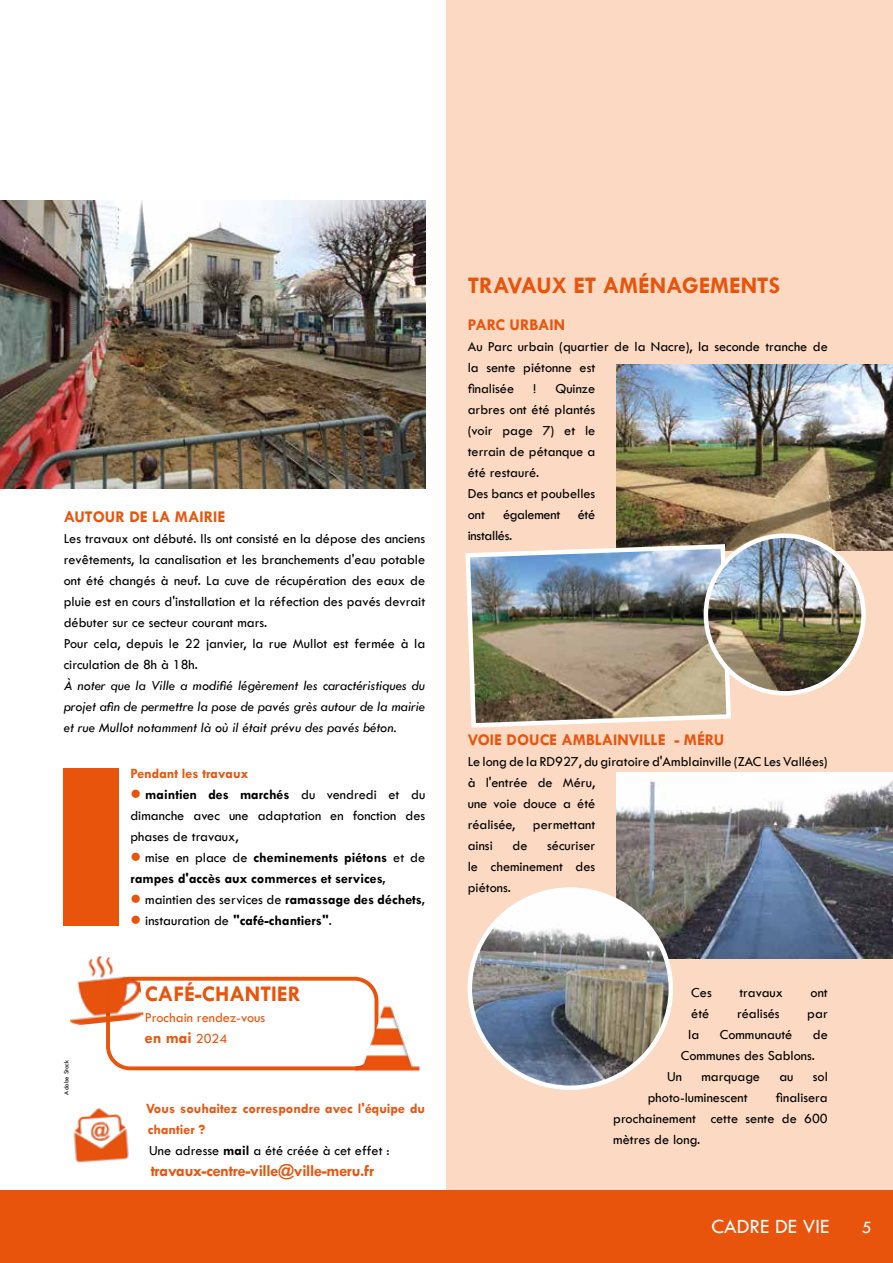
<style>
.page{position:relative;width:893px;height:1263px;background:#fff}
.page>*{position:absolute;margin:0;border:0;box-sizing:border-box;transform-origin:0 0}
.t1{font:700 24px "Tw Cen";color:#e9540d}
.t2{font:700 22.5px "Tw Cen";color:#e9540d}
.t3{font:21px "Tw Cen";color:#fff}
.t4{font:18px "Tw Cen";color:#fff}
.t5{font:700 16.5px "Tw Cen";color:#e9540d}
.t6{font:700 16.5px "Tw Cen";letter-spacing:-.02em;color:#e9540d}
.t7{font:14.25px/21px "Tw Cen";color:#000}
.t8{font:italic 14.25px/21px "Tw Cen";color:#000;text-align:justify}
.t9{font:700 14.25px/21px "Tw Cen";color:#000}
.t10{font:700 14.25px/21px "Tw Cen";color:#e9540d}
.t11{font:14.25px/21px "Tw Cen";letter-spacing:-.02em;color:#000}
.t12{font:14.25px "Tw Cen";color:#e9540d}
.t13{font:6.75px "Tw Cen";color:#000}
.s1{color:#e9540d}
.s2{font-weight:700}
.s3{font-weight:400}
.s4{font-weight:400;font-size:14.25px}
.s5{font-weight:400;color:#000}
.s6{color:#000}
</style>
<div class="page">
<div style="left:446px;top:0;width:447px;height:1218px;background:#fcd9c2"></div>
<div style="left:0;top:1191px;width:893px;height:72px;background:#e9540d"></div>
<img style="left:0;top:200px;width:425px;height:289px">
<div style="left:106px;top:977px;width:272px;height:93px;border:4px solid #e9540d;border-radius:22px"></div>
<img style="left:70px;top:956px;width:74px;height:70px">
<img style="left:356px;top:1002px;width:64px;height:70px">
<div style="left:64px;top:768px;width:55px;height:157px;background:#e9540d"></div>
<img style="left:73px;top:1108px;width:56px;height:55px">
<img style="left:617px;top:365px;width:276px;height:186px">
<img style="left:617px;top:773px;width:276px;height:186px">
<img style="left:465px;top:542px;width:268px;height:186px">
<img style="left:706px;top:536px;width:157px;height:157px;border-radius:79px">
<div style="left:704px;top:533px;width:162px;height:162px;border:4px solid #fff;border-radius:50%"></div>
<img style="left:470px;top:890px;width:201px;height:198px">
<div style="left:468px;top:887px;width:205px;height:203px;border:4px solid #fff;border-radius:50%"></div>
<p class="t5" style="left:64px;top:506px;width:163px">AUTOUR DE LA MAIRIE</p>
<p class="t7" style="left:64px;top:528px;width:363px">Les travaux ont débuté. Ils ont consisté en la dépose des anciens revêtements, la canalisation et les branchements d'eau potable ont été changés à neuf. La cuve de récupération des eaux de pluie est en cours d'installation et la réfection des pavés devrait débuter sur ce secteur courant mars.<br>Pour cela, depuis le 22 janvier, la rue Mullot est fermée à la circulation de 8h à 18h.</p>
<p class="t8" style="left:64px;top:674px;width:363px">À noter que la Ville a modifié légèrement les caractéristiques du projet afin de permettre la pose de pavés grès autour de la mairie et rue Mullot notamment là où il était prévu des pavés béton.</p>
<p class="t10" style="left:130px;top:763px;width:119px">Pendant les travaux</p>
<p class="t7" style="left:130px;top:784px;width:296px;text-align:justify"><span class="s1">●</span> <span class="s2">maintien des marchés</span> du vendredi et du dimanche avec une adaptation en fonction des phases de travaux,</p>
<p class="t9" style="left:130px;top:847px;width:296px"><span class="s1">●</span> <span class="s3">mise en place de</span> cheminements piétons <span class="s3">et de </span>rampes d'accès aux commerces et services,</p>
<p class="t7" style="left:130px;top:889px;width:296px"><span class="s1">●</span> maintien des services de <span class="s2">ramassage des déchets,</span></p>
<p class="t9" style="left:130px;top:910px;width:203px"><span class="s1">●</span> <span class="s3">instauration de</span> "café-chantiers"<span class="s3">.</span></p>
<p class="t13" style="left:62px;top:1094px;width:36px;rotate:-90deg">Adobe Stock</p>
<h2 class="t2" style="left:145px;top:980px;width:158px">CAFÉ-CHANTIER</h2>
<p class="t12" style="left:145px;top:1009px;width:122px">Prochain rendez-vous</p>
<p class="t5" style="left:145px;top:1028px;width:84px">en mai <span class="s4">2024</span></p>
<p class="t10" style="left:146px;top:1097px;width:281px">Vous souhaitez correspondre avec l'équipe du chantier ?<br><span class="s5">Une adresse</span> <span class="s6">mail</span> <span class="s5">a été créée à cet effet :</span></p>
<p class="t6" style="left:151px;top:1160px;width:225px">travaux-centre-ville@ville-meru.fr</p>
<h1 class="t1" style="left:468px;top:271px;width:314px">TRAVAUX ET AMÉNAGEMENTS</h1>
<p class="t5" style="left:468px;top:315px;width:99px">PARC URBAIN</p>
<p class="t7" style="left:468px;top:336px;width:362px">Au Parc urbain (quartier de la Nacre), la seconde tranche de la sente piétonne est<br>finalisée</p>
<p class="t7" style="left:468px;top:378px;width:129px;text-indent:88px">Quinze arbres ont été plantés (voir page 7) et le terrain de pétanque a été restauré.<br>Des bancs et poubelles ont</p>
<p class="t7" style="left:533px;top:378px;width:5px">!</p>
<p class="t11" style="left:468px;top:504px;width:129px;text-indent:35px">également été installés.</p>
<p class="t5" style="left:468px;top:730px;width:258px">VOIE DOUCE AMBLAINVILLE - MÉRU</p>
<p class="t7" style="left:468px;top:751px;width:361px">Le long de la RD927, du giratoire d'Amblainville (ZAC Les Vallées) à l'entrée de Méru,<br>une voie douce a été<br>réalisée, permettant<br>ainsi</p>
<p class="t7" style="left:513px;top:835px;width:16px">de</p>
<p class="t7" style="left:468px;top:835px;width:129px;text-align:justify;text-indent:79px">sécuriser le cheminement des piétons.</p>
<p class="t7" style="left:691px;top:982px;width:22px">Ces</p>
<p class="t7" style="left:739px;top:982px;width:45px">travaux</p>
<p class="t7" style="left:810px;top:982px;width:19px">ont</p>
<p class="t7" style="left:691px;top:1003px;width:20px">été</p>
<p class="t7" style="left:737px;top:1003px;width:44px">réalisés</p>
<p class="t7" style="left:807px;top:1003px;width:22px">par</p>
<p class="t7" style="left:688px;top:1024px;width:12px">la</p>
<p class="t7" style="left:720px;top:1024px;width:74px">Communauté</p>
<p class="t7" style="left:813px;top:1024px;width:16px">de</p>
<p class="t7" style="left:681px;top:1045px;width:136px">Communes des Sablons.</p>
<p class="t7" style="left:667px;top:1066px;width:16px">Un</p>
<p class="t7" style="left:701px;top:1066px;width:60px">marquage</p>
<p class="t7" style="left:779px;top:1066px;width:16px">au</p>
<p class="t7" style="left:813px;top:1066px;width:16px">sol</p>
<p class="t7" style="left:648px;top:1087px;width:101px">photo-luminescent</p>
<p class="t7" style="left:613px;top:1087px;width:216px;text-align:justify;text-indent:163px">finalisera prochainement cette sente de 600 mètres de long.</p>
<h3 class="t3" style="left:711px;top:1214px;width:119px">CADRE DE VIE</h3>
<p class="t4" style="left:862px;top:1216px;width:11px">5</p>
</div>
